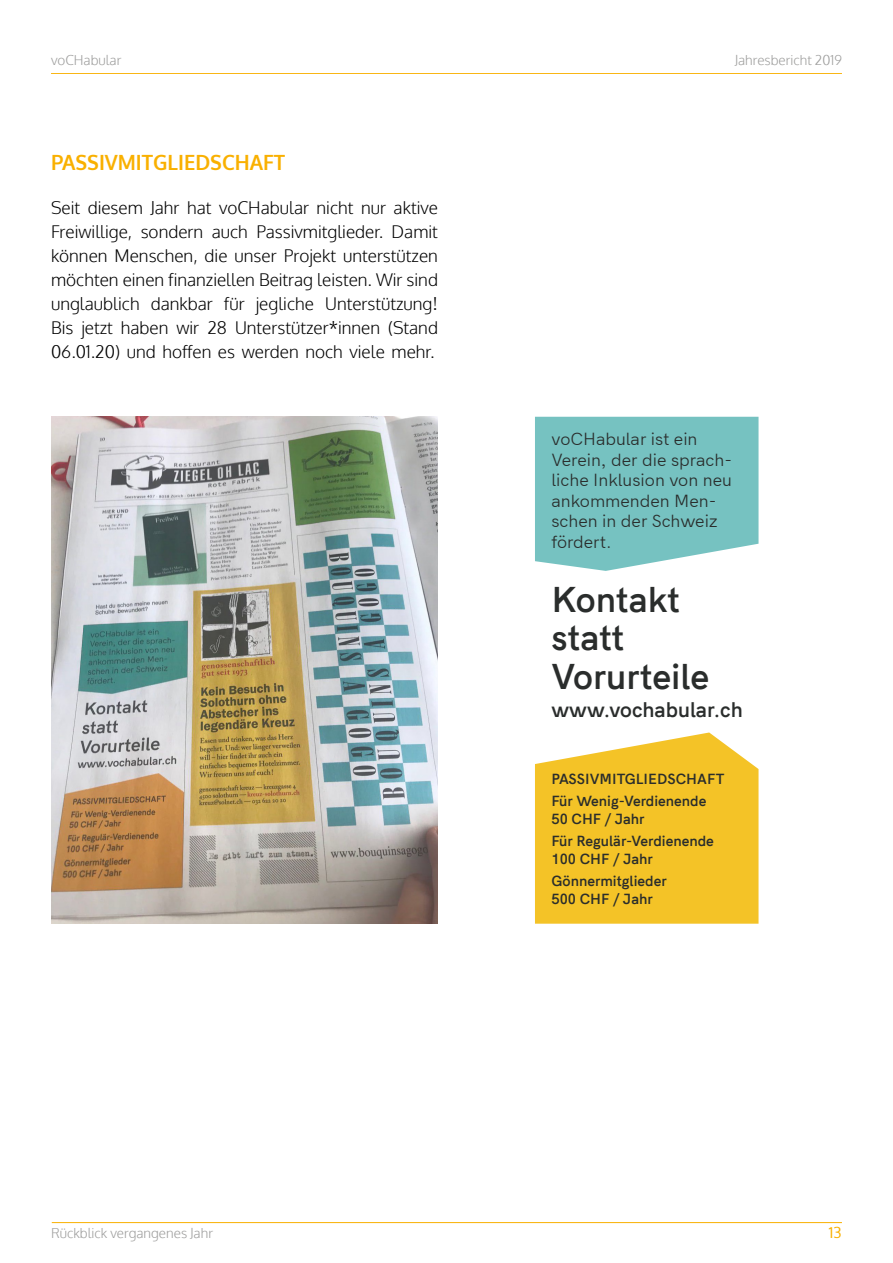
<style>
.page{position:relative;width:893px;height:1263px;background:#fff}
.page>*{position:absolute;margin:0;border:0;box-sizing:border-box;transform-origin:0 0}
.t1{font:700 32.1px/38.5px "Acari Sans Neue";color:#2a2d2c}
.t2{font:700 21px "Oxygen";color:#f9b000;scale:.96 1}
.t3{font:700 19.05px "Acari Sans Neue";color:#2a2d2c}
.t4{font:300 17.25px/24px "Oxygen";color:#000;text-align:justify}
.t5{font:16.05px/20.4px "Acari Sans Neue";color:#2a2d2c}
.t6{font:15px "Oxygen";color:#f9b000}
.t7{font:300 13.5px "Oxygen";color:#9d9d9c}
.t8{font:700 13.2px/22.5px "Acari Sans Neue";color:#2a2d2c}
</style>
<div class="page">
<hr style="left:51px;top:73px;width:791px;height:1px;background:#f9b000">
<hr style="left:52px;top:1222px;width:790px;height:1px;background:#f9b000">
<svg style="left:535px;top:417px;width:223px;height:154px;background:#7fc6c5"></svg>
<svg style="left:535px;top:732px;width:223px;height:192px;background:#f4c83a"></svg>
<img style="left:52px;top:417px;width:386px;height:507px">
<p class="t7" style="left:51px;top:52px;width:72px">voCHabular</p>
<p class="t7" style="left:735px;top:52px;width:109px">Jahresbericht 2019</p>
<p class="t2" style="left:51px;top:150px;width:246px">PASSIVMITGLIEDSCHAFT</p>
<p class="t4" style="left:51px;top:197px;width:388px">Seit diesem Jahr hat voCHabular nicht nur aktive Freiwillige, sondern auch Passivmitglieder. Damit können Menschen, die unser Projekt unterstützen möchten einen finanziellen Beitrag leisten. Wir sind unglaublich dankbar für jegliche Unterstützung!<br>Bis jetzt haben wir 28 Unterstützer*innen (Stand 06.01.20) und hoffen es werden noch viele mehr.</p>
<p class="t5" style="left:551px;top:428px;width:182px">voCHabular ist ein<br>Verein, der die sprach&shy;liche Inklusion von neu ankommenden Men&shy;schen in der Schweiz fördert.</p>
<h1 class="t1" style="left:551px;top:578px;width:159px">Kontakt statt<br>Vorurteile</h1>
<p class="t3" style="left:551px;top:693px;width:193px">www.vochabular.ch</p>
<p class="t8" style="left:551px;top:766px;width:175px">PASSIVMITGLIEDSCHAFT<br>Für Wenig-Verdienende</p>
<p class="t8" style="left:551px;top:806px;width:164px">50 CHF / Jahr<br>Für Regulär-Verdienende</p>
<p class="t8" style="left:551px;top:846px;width:117px">100 CHF / Jahr<br>Gönnermitglieder</p>
<p class="t8" style="left:551px;top:886px;width:103px">500 CHF / Jahr</p>
<p class="t7" style="left:51px;top:1225px;width:164px">Rückblick vergangenes Jahr</p>
<p class="t6" style="left:829px;top:1222px;width:14px">13</p>
</div>
